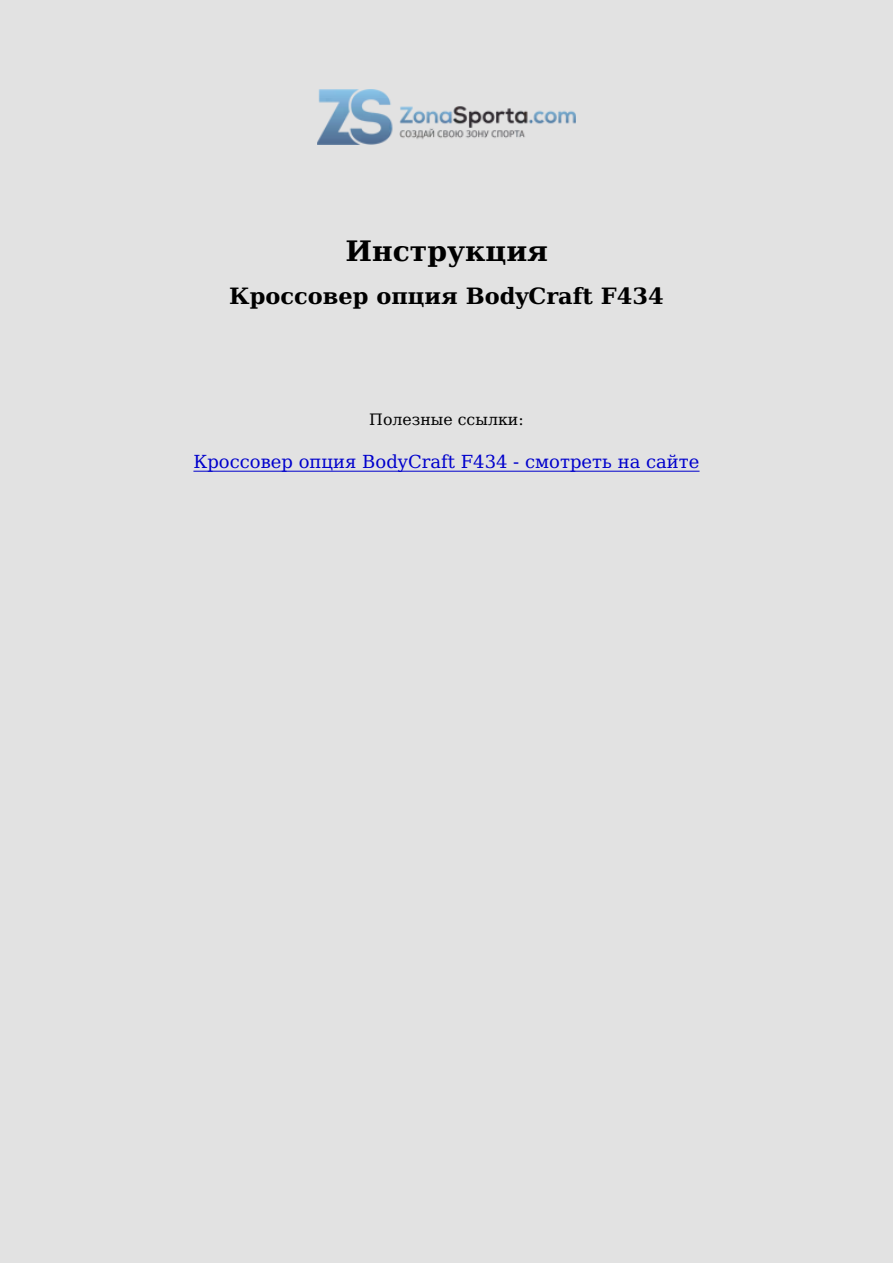
<style>
.page{position:relative;width:893px;height:1263px;background:#e2e2e2}
.page>*{position:absolute;margin:0;border:0;box-sizing:border-box;transform-origin:0 0}
.t1{font:700 28.2px "DejaVu Serif";color:#000}
.t2{font:700 22.5px "DejaVu Serif";color:#000}
.t3{font:18px "DejaVu Serif";color:#00c}
.t4{font:15.75px "DejaVu Serif";color:#000}
</style>
<div class="page">
<img style="left:317px;top:89px;width:259px;height:55px">
<hr style="left:193px;top:471px;width:506px;height:1px;background:#00c">
<h1 class="t1" style="left:345px;top:229px;width:204px">Инструкция</h1>
<p class="t2" style="left:229px;top:278px;width:436px">Кроссовер опция BodyCraft F434</p>
<p class="t4" style="left:369px;top:407px;width:156px">Полезные ссылки:</p>
<p class="t3" style="left:193px;top:448px;width:508px">Кроссовер опция BodyCraft F434 - смотреть на сайте</p>
</div>
